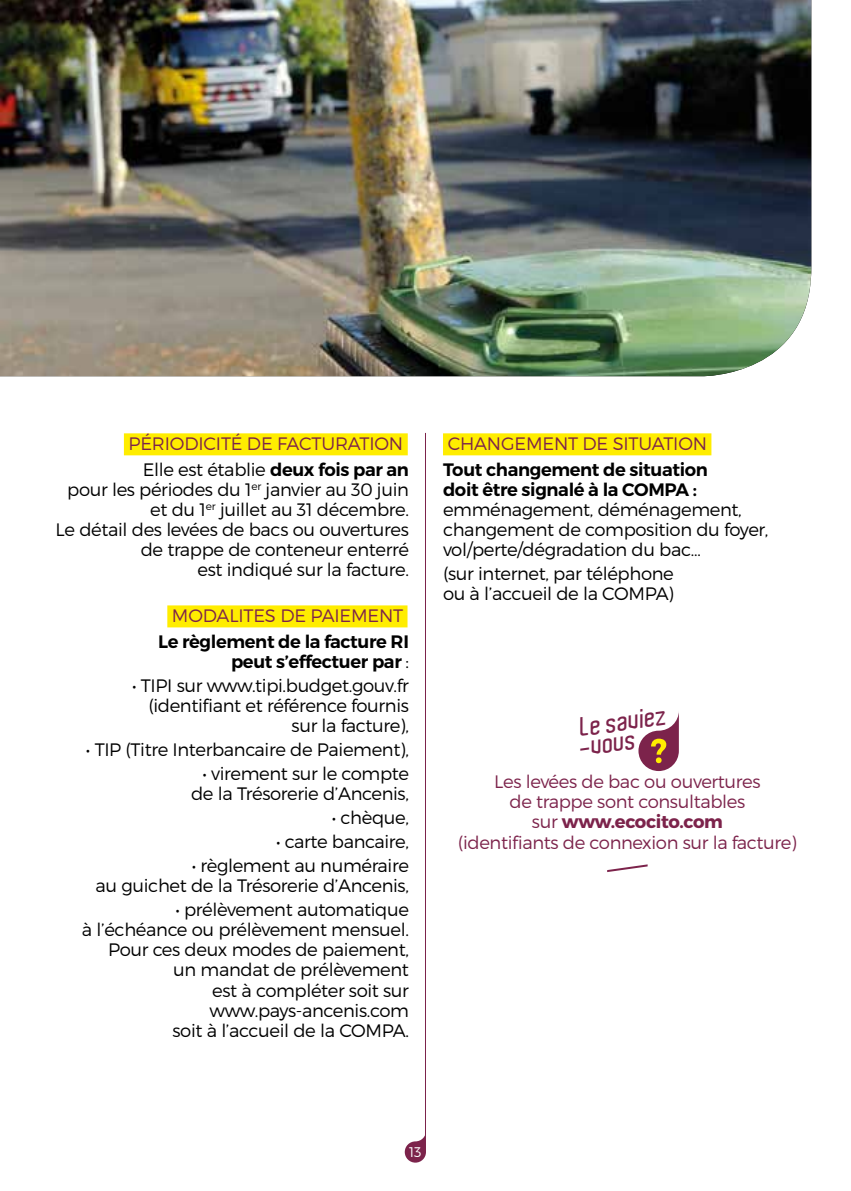
<style>
.page{position:relative;width:851px;height:1191px;background:#fff}
.page>*{position:absolute;margin:0;border:0;box-sizing:border-box;transform-origin:0 0}
.t1{font:600 25.8px/19.4px "Aldo";color:#7c234b}
.t2{font:300 18px/20px "Montserrat";letter-spacing:-.02em;color:#000;text-align:right}
.t3{font:300 18px/20px "Montserrat";letter-spacing:-.02em;color:#7c234b}
.t4{font:600 18px/26px "Montserrat";letter-spacing:-.02em;color:#000;text-align:center}
.t5{font:300 14px "Montserrat";color:#fff}
.s1{color:#000}
.s2{font-weight:600;color:#000}
.s3{font-weight:300;color:#7c234b}
.s4{font-weight:300}
.s5{font-weight:600}
.s6{font-weight:700}
</style>
<div class="page">
<hr style="left:425px;top:433px;width:1px;height:710px;background:#7c234b">
<svg style="left:404px;top:1135px;width:22px;height:27px"></svg>
<div style="left:124px;top:433px;width:283px;height:22px;background:#ffed00"></div>
<div style="left:167px;top:605px;width:240px;height:22px;background:#ffed00"></div>
<div style="left:443px;top:433px;width:268px;height:22px;background:#ffed00"></div>
<svg style="left:638px;top:716px;width:40px;height:55px"></svg>
<svg style="left:607px;top:864px;width:41px;height:8px"></svg>
<img style="left:0;top:0;width:811px;height:376px">
<p class="t3" style="left:143px;top:430px;width:268px;line-height:26px;text-indent:-14px">PÉRIODICITÉ DE FACTURATION<br><span class="s1">Elle est établie</span> <span class="s2">deux fois par an</span></p>
<p class="t2" style="left:56px;top:479px;width:355px">pour les périodes du 1<sup>er</sup> janvier au 30 juin et du 1<sup>er</sup> juillet au 31 décembre.<br>Le détail des levées de bacs ou ouvertures de trappe de conteneur enterré<br>est indiqué sur la facture.</p>
<p class="t4" style="left:158px;top:603px;width:252px"><span class="s3">MODALITES DE PAIEMENT<br></span>Le règlement de la facture RI</p>
<p class="t4" style="left:231px;top:649px;width:179px">peut s’effectuer par <span class="s4">:</span></p>
<p class="t2" style="left:132px;top:675px;width:278px">• TIPI sur www.tipi.budget.gouv.fr (identifiant et référence fournis sur la facture),</p>
<p class="t2" style="left:86px;top:739px;width:324px">• TIP (Titre Interbancaire de Paiement),</p>
<p class="t2" style="left:191px;top:763px;width:219px">• virement sur le compte de la Trésorerie d’Ancenis,</p>
<p class="t2" style="left:332px;top:807px;width:79px">• chèque,</p>
<p class="t2" style="left:276px;top:831px;width:134px">• carte bancaire,</p>
<p class="t2" style="left:95px;top:855px;width:315px">• règlement au numéraire<br>au guichet de la Trésorerie d’Ancenis,</p>
<p class="t2" style="left:82px;top:899px;width:328px">• prélèvement automatique<br>à l’échéance ou prélèvement mensuel.<br>Pour ces deux modes de paiement, un mandat de prélèvement<br>est à compléter soit sur www.pays-ancenis.com<br>soit à l’accueil de la COMPA.</p>
<p class="t4" style="left:443px;top:431px;width:266px;text-align:left"><span class="s3">CHANGEMENT DE SITUATION<br></span>Tout changement de situation</p>
<p class="t2" style="left:443px;top:479px;width:327px;text-align:left"><span class="s5">doit être signalé à la COMPA : </span>emménagement, déménagement, changement de composition du foyer, vol/perte/dégradation du bac…</p>
<p class="t2" style="left:443px;top:563px;width:232px;text-align:left">(sur internet, par téléphone ou à l’accueil de la COMPA)</p>
<p class="t1" style="left:575px;top:718px;width:92px;rotate:-8deg">Le saviez -vous</p>
<p class="t3" style="left:458px;top:771px;width:340px;text-align:center">Les levées de bac ou ouvertures<br>de trappe sont consultables<br>sur <span class="s6">www.ecocito.com<br></span>(identifiants de connexion sur la facture)</p>
<p class="t5" style="left:409px;top:1143px;width:14px">13</p>
</div>
